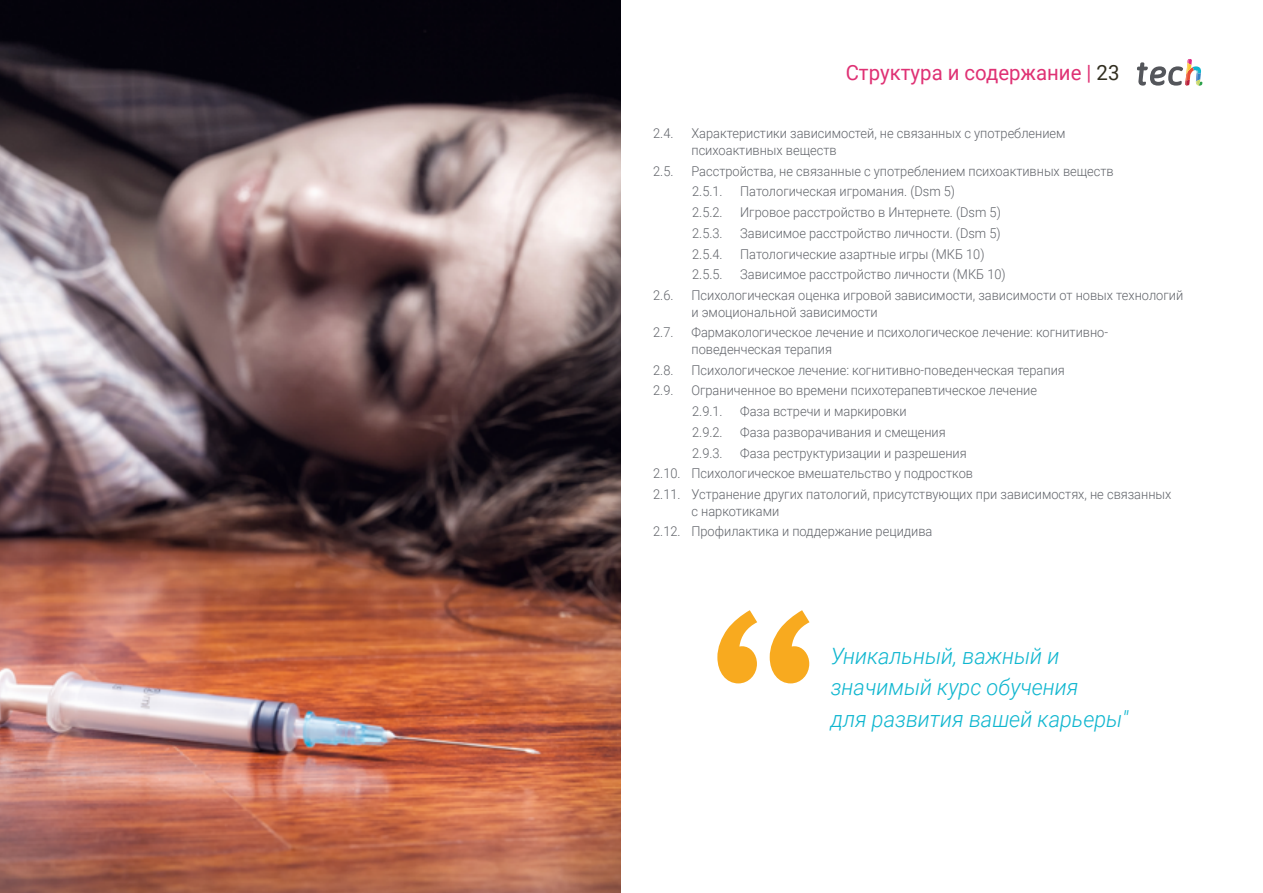
<style>
.page{position:relative;width:1263px;height:893px;background:#fff}
.page>*{position:absolute;margin:0;border:0;box-sizing:border-box;transform-origin:0 0}
.t1{font:italic 300 22.5px/31.5px "Roboto";color:#0fb6cf}
.t2{font:21px "Roboto";color:#df3174}
.t3{font:300 13.5px/20.7px "Roboto";color:#61646a;scale:.95 1}
.s1{color:#312e20}
</style>
<div class="page">
<img style="left:0;top:0;width:621px;height:893px">
<svg style="left:717px;top:610px;width:92px;height:73px"></svg>
<svg style="left:1137px;top:59px;width:65px;height:27px"></svg>
<h2 class="t2" style="left:846px;top:57px;width:275px">Структура и содержание | <span class="s1">23</span></h2>
<p class="t3" style="left:653px;top:123px;width:23px">2.4.</p>
<p class="t3" style="left:691px;top:125px;width:395px;line-height:16.5px">Характеристики зависимостей, не связанных с употреблением психоактивных веществ</p>
<p class="t3" style="left:653px;top:160px;width:23px">2.5.</p>
<p class="t3" style="left:691px;top:160px;width:446px">Расстройства, не связанные с употреблением психоактивных веществ<br>2.5.1.</p>
<p class="t3" style="left:740px;top:181px;width:228px">Патологическая игромания. (Dsm 5)</p>
<p class="t3" style="left:692px;top:201px;width:34px">2.5.2.</p>
<p class="t3" style="left:740px;top:201px;width:276px">Игровое расстройство в Интернете. (Dsm 5)</p>
<p class="t3" style="left:692px;top:222px;width:34px">2.5.3.</p>
<p class="t3" style="left:740px;top:222px;width:276px">Зависимое расстройство личности. (Dsm 5)</p>
<p class="t3" style="left:692px;top:243px;width:34px">2.5.4.</p>
<p class="t3" style="left:740px;top:243px;width:259px">Патологические азартные игры (МКБ 10)</p>
<p class="t3" style="left:692px;top:264px;width:34px">2.5.5.</p>
<p class="t3" style="left:740px;top:264px;width:281px">Зависимое расстройство личности (МКБ 10)</p>
<p class="t3" style="left:653px;top:284px;width:23px">2.6.</p>
<p class="t3" style="left:691px;top:287px;width:519px;line-height:16.5px">Психологическая оценка игровой зависимости, зависимости от новых технологий и эмоциональной зависимости</p>
<p class="t3" style="left:653px;top:322px;width:23px">2.7.</p>
<p class="t3" style="left:691px;top:324px;width:440px;line-height:16.5px">Фармакологическое лечение и психологическое лечение: когнитивно&shy;поведенческая терапия</p>
<p class="t3" style="left:653px;top:359px;width:23px">2.8.</p>
<p class="t3" style="left:691px;top:359px;width:395px">Психологическое лечение: когнитивно-поведенческая терапия</p>
<p class="t3" style="left:653px;top:380px;width:23px">2.9.</p>
<p class="t3" style="left:691px;top:380px;width:365px">Ограниченное во времени психотерапевтическое лечение<br>2.9.1.</p>
<p class="t3" style="left:740px;top:401px;width:177px">Фаза встречи и маркировки</p>
<p class="t3" style="left:692px;top:421px;width:34px">2.9.2.</p>
<p class="t3" style="left:740px;top:421px;width:218px">Фаза разворачивания и смещения</p>
<p class="t3" style="left:692px;top:442px;width:34px">2.9.3.</p>
<p class="t3" style="left:653px;top:442px;width:547px;text-indent:87px">Фаза реструктуризации и разрешения<br>2.10. Психологическое вмешательство у подростков<br>2.11. Устранение других патологий, присутствующих при зависимостях, не связанных</p>
<p class="t3" style="left:653px;top:500px;width:295px;text-indent:38px">с наркотиками<br>2.12. Профилактика и поддержание рецидива</p>
<h1 class="t1" style="left:831px;top:639px;width:299px">Уникальный, важный и значимый курс обучения<br>для развития вашей карьеры"</h1>
</div>
